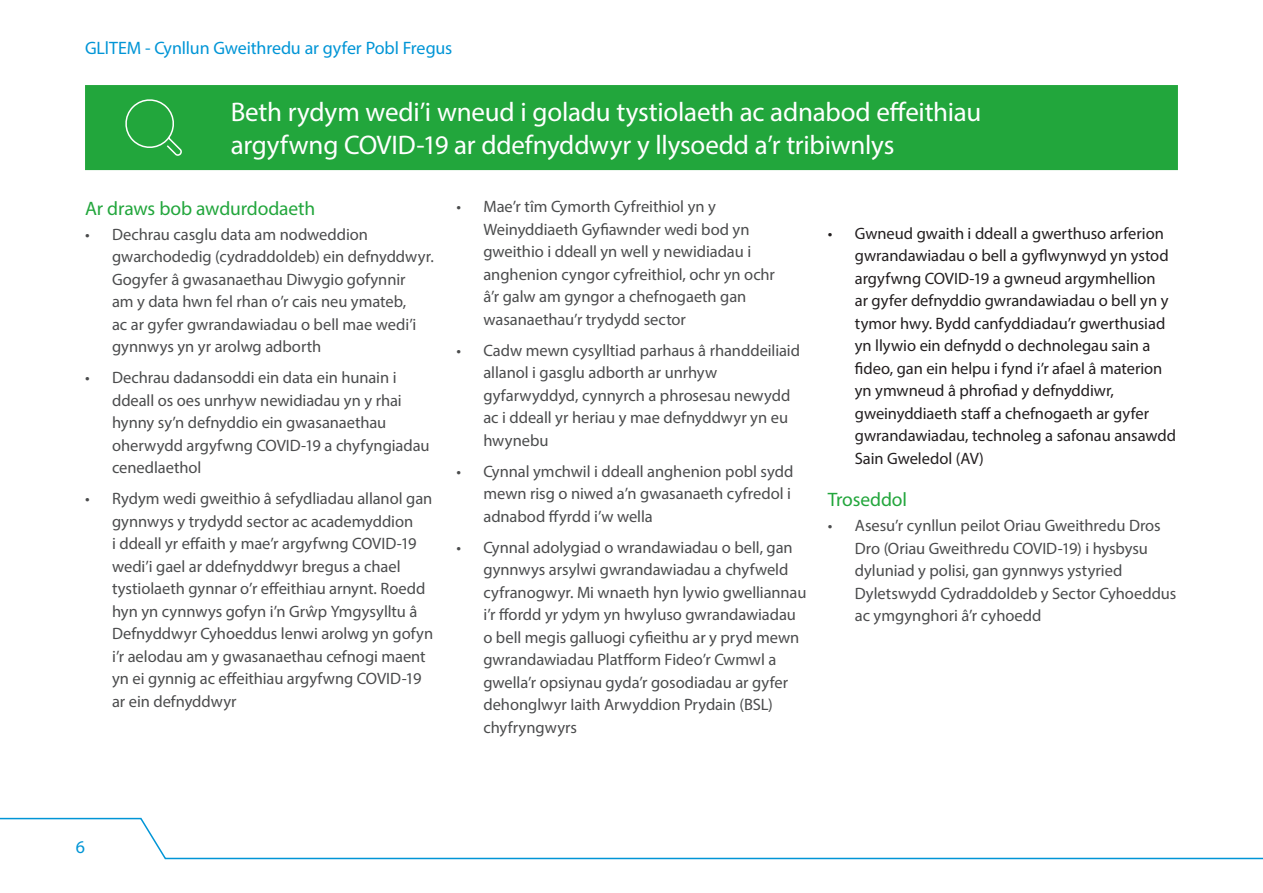
<style>
.page{position:relative;width:1263px;height:893px;background:#fff}
.page>*{position:absolute;margin:0;border:0;box-sizing:border-box;transform-origin:0 0}
.Body_text{font:27px/32.4px "Myriad Pro";letter-spacing:-.01em;color:#fff}
.Heading_2{font:19.5px "Myriad Pro";letter-spacing:-.01em;color:#22a63c}
.t1{font:18px "Myriad Pro";letter-spacing:-.01em;color:#0095d6}
.t2{font:16.5px/22.5px "Myriad Pro";letter-spacing:-.005em;color:#4b4c4d}
.t3{font:16.5px/22.5px "Myriad Pro";color:#231f20}
</style>
<div class="page">
<svg style="left:0;top:817px;width:1263px;height:43px"></svg>
<div style="left:85px;top:85px;width:1093px;height:85px;background:#22a63c"></div>
<svg style="left:122px;top:96px;width:62px;height:61px;background:#32ac4a"></svg>
<p class="t1" style="left:85px;top:37px;width:369px">GLlTEM - Cynllun Gweithredu ar gyfer Pobl Fregus</p>
<p class="Body_text" style="left:231px;top:96px;width:752px">Beth rydym wedi’i wneud i goladu tystiolaeth ac adnabod effeithiau argyfwng COVID-19 ar ddefnyddwyr y llysoedd a’r tribiwnlys</p>
<p class="Heading_2" style="left:85px;top:196px;width:232px">Ar draws bob awdurdodaeth</p>
<p class="t2" style="left:112px;top:223px;width:323px;text-indent:-27px">• Dechrau casglu data am nodweddion gwarchodedig (cydraddoldeb) ein defnyddwyr.<br>Gogyfer â gwasanaethau Diwygio gofynnir<br>am y data hwn fel rhan o’r cais neu ymateb,<br>ac ar gyfer gwrandawiadau o bell mae wedi’i gynnwys yn yr arolwg adborth</p>
<p class="t2" style="left:112px;top:366px;width:319px;text-indent:-27px">• Dechrau dadansoddi ein data ein hunain i ddeall os oes unrhyw newidiadau yn y rhai hynny sy’n defnyddio ein gwasanaethau oherwydd argyfwng COVID-19 a chyfyngiadau cenedlaethol</p>
<p class="t2" style="left:112px;top:487px;width:323px;text-indent:-27px">• Rydym wedi gweithio â sefydliadau allanol gan gynnwys y trydydd sector ac academyddion<br>i ddeall yr effaith y mae’r argyfwng COVID-19 wedi’i gael ar ddefnyddwyr bregus a chael tystiolaeth gynnar o’r effeithiau arnynt. Roedd hyn yn cynnwys gofyn i’n Grŵp Ymgysylltu â Defnyddwyr Cyhoeddus lenwi arolwg yn gofyn i’r aelodau am y gwasanaethau cefnogi maent yn ei gynnig ac effeithiau argyfwng COVID-19 ar ein defnyddwyr</p>
<p class="t2" style="left:483px;top:195px;width:293px;text-indent:-27px">• Mae’r tîm Cymorth Cyfreithiol yn y Weinyddiaeth Gyfiawnder wedi bod yn gweithio i ddeall yn well y newidiadau i anghenion cyngor cyfreithiol, ochr yn ochr â’r galw am gyngor a chefnogaeth gan wasanaethau’r trydydd sector</p>
<p class="t2" style="left:483px;top:339px;width:318px;text-indent:-27px">• Cadw mewn cysylltiad parhaus â rhanddeiliaid allanol i gasglu adborth ar unrhyw gyfarwyddyd, cynnyrch a phrosesau newydd ac i ddeall yr heriau y mae defnyddwyr yn eu hwynebu</p>
<p class="t2" style="left:483px;top:460px;width:311px;text-indent:-27px">• Cynnal ymchwil i ddeall anghenion pobl sydd mewn risg o niwed a’n gwasanaeth cyfredol i adnabod ffyrdd i’w wella</p>
<p class="t2" style="left:483px;top:536px;width:325px;text-indent:-27px">• Cynnal adolygiad o wrandawiadau o bell, gan gynnwys arsylwi gwrandawiadau a chyfweld cyfranogwyr. Mi wnaeth hyn lywio gwelliannau i’r ffordd yr ydym yn hwyluso gwrandawiadau o bell megis galluogi cyfieithu ar y pryd mewn gwrandawiadau Platfform Fideo’r Cwmwl a gwella’r opsiynau gyda’r gosodiadau ar gyfer dehonglwyr Iaith Arwyddion Prydain (BSL) chyfryngwyrs</p>
<p class="t3" style="left:855px;top:222px;width:323px;text-indent:-27px">• Gwneud gwaith i ddeall a gwerthuso arferion gwrandawiadau o bell a gyflwynwyd yn ystod argyfwng COVID-19 a gwneud argymhellion<br>ar gyfer defnyddio gwrandawiadau o bell yn y tymor hwy. Bydd canfyddiadau’r gwerthusiad yn llywio ein defnydd o dechnolegau sain a fideo, gan ein helpu i fynd i’r afael â materion yn ymwneud â phrofiad y defnyddiwr, gweinyddiaeth staff a chefnogaeth ar gyfer gwrandawiadau, technoleg a safonau ansawdd Sain Gweledol (AV)</p>
<p class="Heading_2" style="left:828px;top:487px;width:81px">Troseddol</p>
<p class="t2" style="left:855px;top:514px;width:323px;text-indent:-27px">• Asesu’r cynllun peilot Oriau Gweithredu Dros Dro (Oriau Gweithredu COVID-19) i hysbysu dyluniad y polisi, gan gynnwys ystyried Dyletswydd Cydraddoldeb y Sector Cyhoeddus ac ymgynghori â’r cyhoedd</p>
<p class="t1" style="left:76px;top:835px;width:11px">6</p>
</div>
